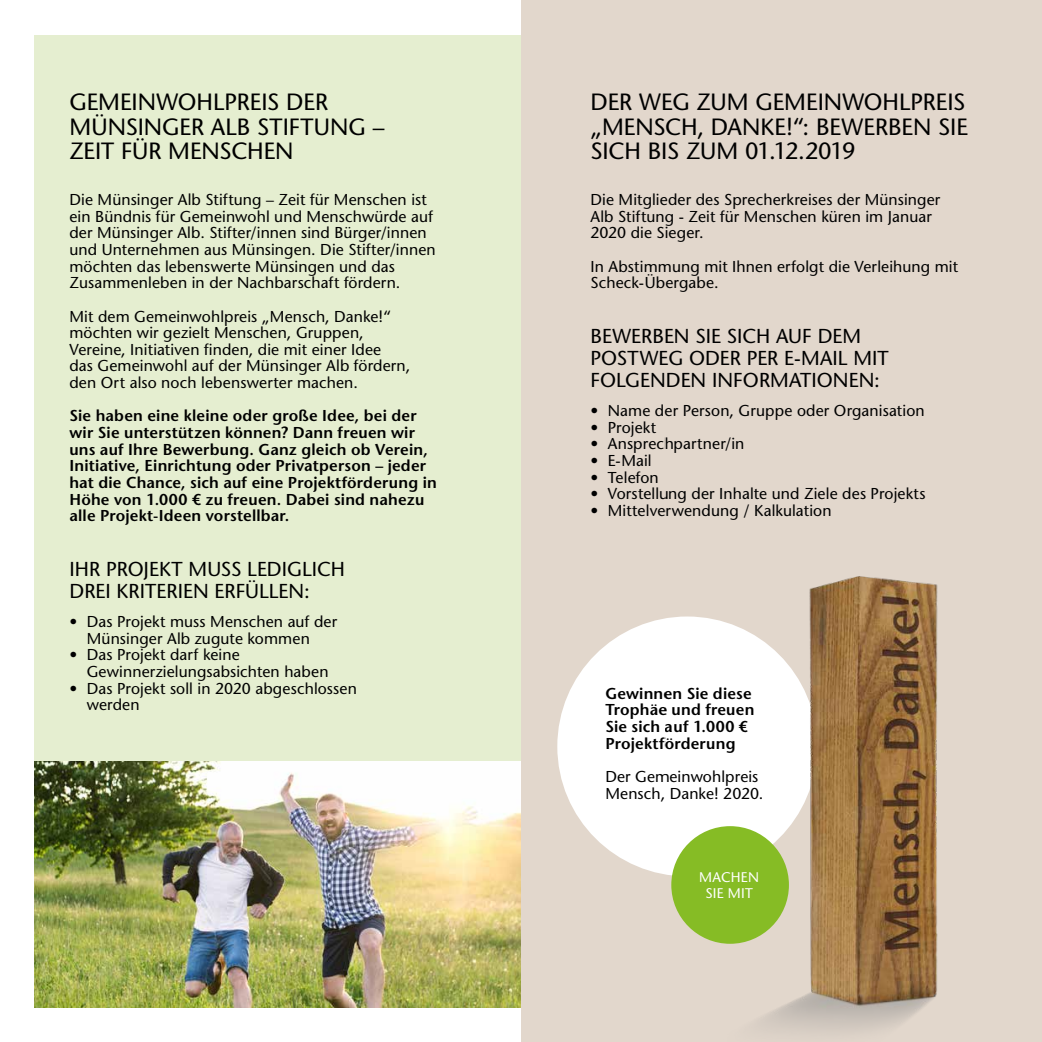
<style>
.page{position:relative;width:1042px;height:1042px;background:#fff}
.page>*{position:absolute;margin:0;border:0;box-sizing:border-box;transform-origin:0 0}
.t1{font:500 23.45px/24.5px "Stone Sans Std";color:#000;text-align:justify}
.t2{font:500 20.12px/21.9px "Stone Sans Std";letter-spacing:.005em;color:#000}
.t3{font:500 15.75px/16.6px "Stone Sans Std";letter-spacing:.01em;color:#000}
.t4{font:600 15.75px/16.6px "Stone Sans Std";letter-spacing:.01em;color:#000}
.t5{font:500 14px/15.8px "Stone Sans Std";letter-spacing:.02em;color:#fff;text-align:center}
</style>
<div class="page">
<div style="left:521px;top:0;width:521px;height:1042px;background:#e2d7cc"></div>
<div style="left:35px;top:35px;width:486px;height:972px;background:#e5eed0"></div>
<div style="left:557px;top:616px;width:260px;height:260px;background:#fff;border-radius:50%"></div>
<img style="left:665px;top:576px;width:273px;height:456px">
<img style="left:35px;top:761px;width:486px;height:246px">
<div style="left:671px;top:826px;width:118px;height:118px;background:#86bc25;border-radius:50%"></div>
<h1 class="t1" style="left:69px;top:90px;width:316px;text-align:left">GEMEINWOHLPREIS DER<br>MÜNSINGER ALB STIFTUNG –<br>ZEIT FÜR MENSCHEN</h1>
<p class="t3" style="left:69px;top:191px;width:368px">Die Münsinger Alb Stiftung – Zeit für Menschen ist ein Bündnis für Gemeinwohl und Menschwürde auf der Münsinger Alb. Stifter/innen sind Bürger/innen und Unternehmen aus Münsingen. Die Stifter/innen möchten das lebenswerte Münsingen und das Zusammenleben in der Nachbarschaft fördern.</p>
<p class="t3" style="left:69px;top:308px;width:342px">Mit dem Gemeinwohlpreis „Mensch, Danke!“ möchten wir gezielt Menschen, Gruppen, Vereine, Initiativen finden, die mit einer Idee<br>das Gemeinwohl auf der Münsinger Alb fördern, den Ort also noch lebenswerter machen.</p>
<p class="t4" style="left:69px;top:407px;width:369px">Sie haben eine kleine oder große Idee, bei der wir Sie unterstützen können? Dann freuen wir uns auf Ihre Bewerbung. Ganz gleich ob Verein, Initiative, Einrichtung oder Privatperson – jeder hat die Chance, sich auf eine Projektförderung in Höhe von 1.000 € zu freuen. Dabei sind nahezu alle Projekt-Ideen vorstellbar.</p>
<p class="t2" style="left:69px;top:558px;width:277px">IHR PROJEKT MUSS LEDIGLICH<br>DREI KRITERIEN ERFÜLLEN:</p>
<p class="t3" style="left:87px;top:613px;width:252px;text-indent:-17px">• Das Projekt muss Menschen auf der<br>Münsinger Alb zugute kommen</p>
<p class="t3" style="left:87px;top:646px;width:243px;text-indent:-17px">• Das Projekt darf keine<br>Gewinnerzielungsabsichten haben</p>
<p class="t3" style="left:87px;top:680px;width:272px;text-indent:-17px">• Das Projekt soll in 2020 abgeschlossen werden</p>
<h1 class="t1" style="left:590px;top:90px;width:379px">DER WEG ZUM GEMEINWOHLPREIS „MENSCH, DANKE!“: BEWERBEN SIE SICH BIS ZUM 01.12.2019</h1>
<p class="t3" style="left:590px;top:191px;width:351px">Die Mitglieder des Sprecherkreises der Münsinger<br>Alb Stiftung - Zeit für Menschen küren im Januar<br>2020 die Sieger.</p>
<p class="t3" style="left:590px;top:258px;width:369px">In Abstimmung mit Ihnen erfolgt die Verleihung mit<br>Scheck-Übergabe.</p>
<p class="t2" style="left:590px;top:325px;width:300px">BEWERBEN SIE SICH AUF DEM<br>POSTWEG ODER PER E-MAIL MIT<br>FOLGENDEN INFORMATIONEN:</p>
<p class="t3" style="left:590px;top:402px;width:336px">• Name der Person, Gruppe oder Organisation</p>
<p class="t3" style="left:590px;top:419px;width:67px">• Projekt</p>
<p class="t3" style="left:590px;top:436px;width:155px">• Ansprechpartner/in</p>
<p class="t3" style="left:590px;top:452px;width:63px">• E-Mail</p>
<p class="t3" style="left:590px;top:469px;width:70px">• Telefon</p>
<p class="t3" style="left:590px;top:485px;width:337px">• Vorstellung der Inhalte und Ziele des Projekts</p>
<p class="t3" style="left:590px;top:502px;width:243px">• Mittelverwendung / Kalkulation</p>
<p class="t4" style="left:605px;top:685px;width:151px">Gewinnen Sie diese<br>Trophäe und freuen<br>Sie sich auf 1.000 €<br>Projektförderung</p>
<p class="t3" style="left:605px;top:768px;width:160px">Der Gemeinwohlpreis<br>Mensch, Danke! 2020.</p>
<p class="t5" style="left:699px;top:869px;width:61px">MACHEN<br>SIE MIT</p>
</div>
